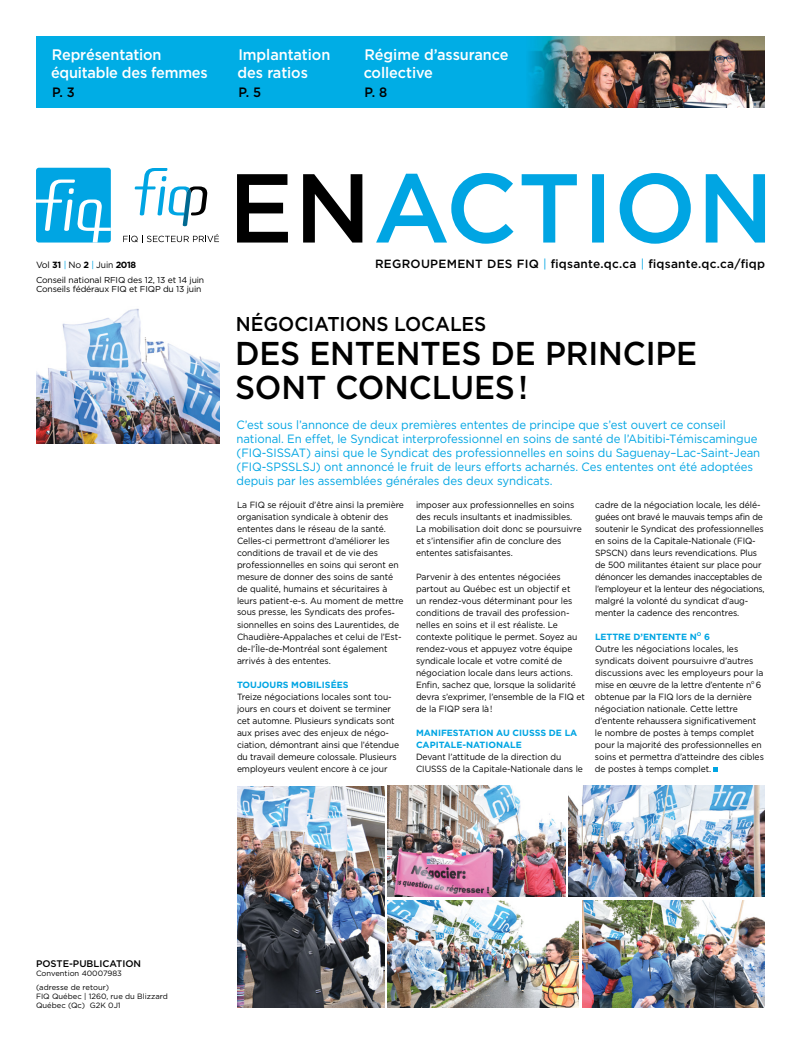
<style>
.page{position:relative;width:801px;height:1044px;background:#fff}
.page>*{position:absolute;margin:0;border:0;box-sizing:border-box;transform-origin:0 0}
.t1{font:500 33px "Gotham";color:#000;scale:.95 1}
.t2{font:500 20px "Gotham";color:#000;scale:.95 1}
.t3{font:500 15.3px/18.7px "Gotham";letter-spacing:-.01em;color:#fff;scale:.95 1}
.t4{font:500 13.6px "Gotham";color:#000;scale:.95 1}
.t5{font:12px/14px "Gotham";letter-spacing:-.005em;color:#00a5e3;scale:.95 1}
.t6{font:500 11.9px "Gotham";letter-spacing:.025em;color:#000}
.t7{font:500 9.6px "Gotham";color:#000}
.t8{font:9px/12px "Gotham";letter-spacing:-.005em;color:#000;scale:.95 1}
.t9{font:700 9px "Gotham";color:#00a5e3}
.t10{font:9px "Gotham";letter-spacing:-.005em;color:#000}
.t11{font:8.6px/9px "Gotham";letter-spacing:-.015em;color:#000}
.t12{font:7.7px/13.5px "Gotham";color:#000}
.s1{font-weight:700}
.s2{color:#00a5e3}
.s3{font-weight:400;color:#00a5e3}
.s4{font-weight:700;color:#00a5e3}
</style>
<div class="page">
<img style="left:36px;top:36px;width:729px;height:72px">
<svg style="left:714px;top:767px;width:4px;height:5px"></svg>
<svg style="left:237px;top:174px;width:125px;height:69px"></svg>
<svg style="left:376px;top:173px;width:389px;height:71px"></svg>
<div style="left:36px;top:168px;width:75px;height:75px;background:#00a5e3;border-radius:3px"></div>
<svg style="left:36px;top:180px;width:75px;height:63px"></svg>
<svg style="left:123px;top:234px;width:96px;height:9px"></svg>
<svg style="left:135px;top:168px;width:73px;height:58px"></svg>
<img style="left:237px;top:786px;width:147px;height:222px">
<img style="left:387px;top:786px;width:179px;height:111px">
<img style="left:568px;top:786px;width:197px;height:111px">
<img style="left:387px;top:900px;width:192px;height:108px">
<img style="left:582px;top:900px;width:183px;height:108px">
<img style="left:36px;top:308px;width:183px;height:136px">
<h3 class="t3" style="left:51px;top:45px;width:166px">Représentation équitable des femmes</h3>
<h3 class="t4" style="left:52px;top:85px;width:25px">P. 3</h3>
<h3 class="t3" style="left:238px;top:45px;width:99px">Implantation des ratios</h3>
<h3 class="t4" style="left:239px;top:85px;width:25px">P. 5</h3>
<h3 class="t3" style="left:364px;top:45px;width:154px">Régime d’assurance collective</h3>
<h3 class="t4" style="left:365px;top:85px;width:25px">P. 8</h3>
<p class="t10" style="left:36px;top:259px;width:102px">vol <span class="s1">31</span> <span class="s2">|</span> no <span class="s1">2</span> <span class="s2">|</span> Juin <span class="s1">2018</span></p>
<p class="t11" style="left:36px;top:275px;width:170px">Conseil national RFIQ des 12, 13 et 14 juin<br>Conseils fédéraux FIQ et FIQP du 13 juin</p>
<h3 class="t6" style="left:375px;top:257px;width:46px">Regroupe</h3>
<h3 class="t6" style="left:447px;top:257px;width:20px">ment</h3>
<h3 class="t6" style="left:487px;top:257px;width:279px">des FIQ <span class="s3">|</span> fiqsante.qc.ca <span class="s3">|</span> fiqsante.qc.ca/fiqp</h3>
<h2 class="t2" style="left:236px;top:313px;width:59px">Négociations</h2>
<h2 class="t2" style="left:394px;top:313px;width:15px">locales</h2>
<h1 class="t1" style="left:235px;top:335px;width:102px">des ententes</h1>
<h1 class="t1" style="left:491px;top:335px;width:123px">de principe</h1>
<h1 class="t1" style="left:235px;top:369px;width:25px">sont</h1>
<h1 class="t1" style="left:335px;top:369px;width:22px">conclues</h1>
<h1 class="t1" style="left:519px;top:369px;width:11px">!</h1>
<p class="t5" style="left:236px;top:418px;width:553px">C’est sous l’annonce de deux premières ententes de principe que s’est ouvert ce conseil national. En effet, le Syndicat interprofessionnel en soins de santé de l’Abitibi-Témiscamingue (FIQ-SISSAT) ainsi que le Syndicat des professionnelles en soins du Saguenay–Lac-Saint-Jean (FIQ-SPSSLSJ) ont annoncé le fruit de leurs efforts acharnés. Ces ententes ont été adoptées depuis par les assemblées générales des deux syndicats.</p>
<p class="t8" style="left:237px;top:498px;width:177px">La FIQ se réjouit d’être ainsi la première organisation syndicale à obtenir des ententes dans le réseau de la santé.<br>Celles-ci permettront d’améliorer les conditions de travail et de vie des professionnelles en soins qui seront en mesure de donner des soins de santé de qualité, humains et sécuritaires à leurs patient-e-s. Au moment de mettre sous presse, les Syndicats des profes&shy;sionnelles en soins des Laurentides, de Chaudière-Appalaches et celui de l’Est&shy;de-l’Île-de-Montréal sont également arrivés à des ententes.</p>
<p class="t9" style="left:237px;top:679px;width:113px">TOUJOURS MOBILISÉES</p>
<p class="t8" style="left:237px;top:690px;width:172px">Treize négociations locales sont tou&shy;jours en cours et doivent se terminer cet automne. Plusieurs syndicats sont aux prises avec des enjeux de négo&shy;ciation, démontrant ainsi que l’étendue du travail demeure colossale. Plusieurs employeurs veulent encore à ce jour</p>
<p class="t8" style="left:416px;top:498px;width:176px">imposer aux professionnelles en soins des reculs insultants et inadmissibles.<br>La mobilisation doit donc se poursuivre et s’intensifier afin de conclure des ententes satisfaisantes.</p>
<p class="t8" style="left:416px;top:570px;width:179px">Parvenir à des ententes négociées partout au Québec est un objectif et<br>un rendez-vous déterminant pour les conditions de travail des profession&shy;nelles en soins et il est réaliste. Le contexte politique le permet. Soyez au rendez-vous et appuyez votre équipe syndicale locale et votre comité de négociation locale dans leurs actions.<br>Enfin, sachez que, lorsque la solidarité devra s’exprimer, l’ensemble de la FIQ et de la FIQP sera là!</p>
<p class="t9" style="left:416px;top:727px;width:110px">MANIFESTATION AU CIUSSS</p>
<p class="t9" style="left:549px;top:727px;width:30px">DE LA</p>
<p class="t9" style="left:416px;top:739px;width:107px">CAPITALE-NATIONALE</p>
<p class="t8" style="left:416px;top:750px;width:177px">Devant l’attitude de la direction du<br>CIUSSS de la Capitale-Nationale dans le</p>
<p class="t8" style="left:595px;top:498px;width:180px">cadre de la négociation locale, les délé&shy;guées ont bravé le mauvais temps afin de soutenir le Syndicat des professionnelles en soins de la Capitale-Nationale (FIQ-SPSCN) dans leurs revendications. Plus de 500 militantes étaient sur place pour dénoncer les demandes inacceptables de l’employeur et la lenteur des négociations, malgré la volonté du syndicat d’aug&shy;menter la cadence des rencontres.</p>
<p class="t8" style="left:595px;top:630px;width:179px"><span class="s4">LETTRE D’ENTENTE N</span><sup>O</sup> <span class="s4">6<br></span>Outre les négociations locales, les syndicats doivent poursuivre d’autres discussions avec les employeurs pour la mise en œuvre de la lettre d’entente n<sup>o</sup> 6 obtenue par la FIQ lors de la dernière négociation nationale. Cette lettre d’entente rehaussera significativement le nombre de postes à temps complet pour la majorité des professionnelles en soins et permettra d’atteindre des cibles de postes à temps complet.</p>
<p class="t7" style="left:36px;top:958px;width:107px">POSTE-PUBLICATION</p>
<p class="t12" style="left:36px;top:967px;width:87px">Convention 40007983 (adresse de retour)</p>
<p class="t12" style="left:36px;top:991px;width:133px;line-height:9.2px">FIQ Québec | 1260, rue du Blizzard<br>Québec (Qc) G2K 0J1</p>
</div>
